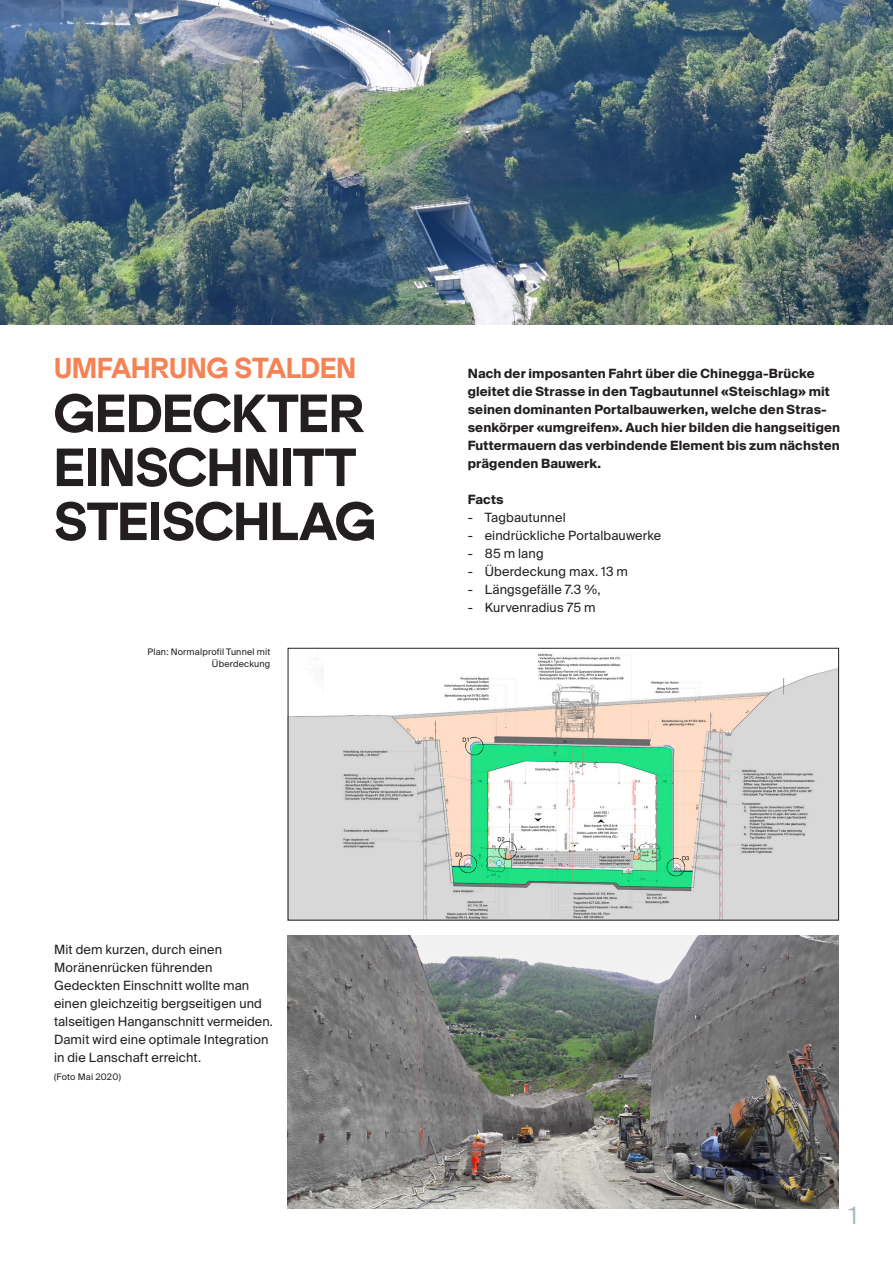
<style>
.page{position:relative;width:893px;height:1263px;background:#fff}
.page>*{position:absolute;margin:0;border:0;box-sizing:border-box;transform-origin:0 0}
.t1{font:800 51px/54px "ES Klarheit Plakat";letter-spacing:-.005em;color:#231f20}
.t2{font:800 27px "ES Klarheit Plakat";letter-spacing:-.005em;color:#f58355}
.t3{font:24px "Suisse Intl";color:#a5bbbc}
.t4{font:12.75px/18px "Suisse Intl";letter-spacing:.01em;color:#231f20}
.t5{font:700 12.75px/18px "Suisse Intl";letter-spacing:.01em;color:#231f20}
.t6{font:9px/12px "Suisse Intl";letter-spacing:.02em;color:#231f20;text-align:right}
</style>
<div class="page">
<img style="left:290px;top:653px;width:547px;height:265px">
<div style="left:288px;top:648px;width:551px;height:272px;border:1px solid #231f20"></div>
<img style="left:288px;top:936px;width:551px;height:272px">
<img style="left:0;top:0;width:893px;height:324px">
<h2 class="t2" style="left:54px;top:346px;width:304px">UMFAHRUNG STALDEN</h2>
<h1 class="t1" style="left:54px;top:382px;width:323px">GEDECKTER<br>EINSCHNITT<br>STEISCHLAG</h1>
<p class="t6" style="left:148px;top:646px;width:124px">Plan: Normalprofil Tunnel mit<br>Überdeckung</p>
<p class="t5" style="left:468px;top:365px;width:374px">Nach der imposanten Fahrt über die Chinegga-Brücke gleitet die Strasse in den Tagbautunnel «Steischlag» mit seinen dominanten Portalbauwerken, welche den Stras&shy;senkörper «umgreifen». Auch hier bilden die hangseitigen Futtermauern das verbindende Element bis zum nächsten prägenden Bauwerk.</p>
<p class="t5" style="left:468px;top:491px;width:37px">Facts</p>
<p class="t4" style="left:468px;top:509px;width:99px">- Tagbautunnel</p>
<p class="t4" style="left:468px;top:527px;width:195px">- eindrückliche Portalbauwerke</p>
<p class="t4" style="left:468px;top:545px;width:77px">- 85 m lang</p>
<p class="t4" style="left:468px;top:563px;width:162px">- Überdeckung max. 13 m</p>
<p class="t4" style="left:468px;top:581px;width:134px">- Längsgefälle 7.3 %,</p>
<p class="t4" style="left:468px;top:599px;width:129px">- Kurvenradius 75 m</p>
<p class="t4" style="left:54px;top:941px;width:220px">Mit dem kurzen, durch einen<br>Moränenrücken führenden<br>Gedeckten Einschnitt wollte man einen gleichzeitig bergseitigen und talseitigen Hanganschnitt vermeiden.<br>Damit wird eine optimale Integration in die Lanschaft erreicht.</p>
<p class="t6" style="left:54px;top:1071px;width:68px">(Foto Mai 2020)</p>
<h3 class="t3" style="left:849px;top:1202px;width:10px">1</h3>
</div>
